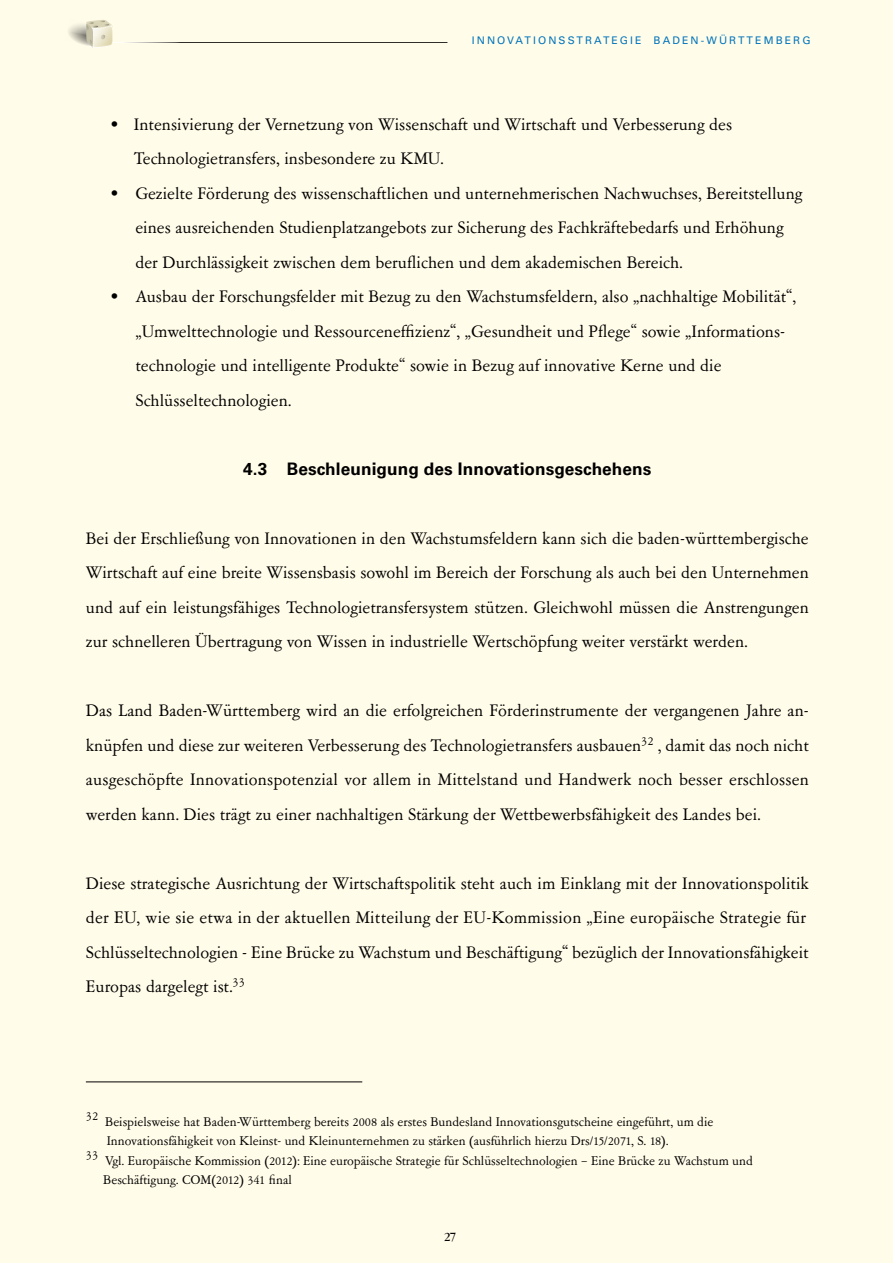
<style>
.page{position:relative;width:893px;height:1263px;background:#fffce9}
.page>*{position:absolute;margin:0;border:0;box-sizing:border-box;transform-origin:0 0}
.t1{font:18.75px/34.5px "Garamont Amst SB";color:#000}
.t2{font:700 17.25px "Univers";letter-spacing:.005em;color:#000}
.t3{font:500 15px "Garamont Amst SH";color:#000}
.t4{font:14.25px "Garamont Amst SB";color:#000}
.t5{font:10.5px "Univers";letter-spacing:.2em;color:#0074bb}
</style>
<div class="page">
<hr style="left:99px;top:42px;width:348px;height:1px;background:#fff">
<svg style="left:64px;top:18px;width:48px;height:31px"></svg>
<hr style="left:86px;top:1082px;width:276px;height:1px;background:#000">
<p class="t5" style="left:472px;top:34px;width:340px">INNOVATIONSSTRATEGIE BADEN-WÜRTTEMBERG</p>
<p class="t1" style="left:111px;top:107px;width:10px">•</p>
<p class="t1" style="left:111px;top:176px;width:10px">•</p>
<p class="t1" style="left:111px;top:279px;width:10px">•</p>
<p class="t1" style="left:134px;top:108px;width:670px">Intensivierung der Vernetzung von Wissenschaft und Wirtschaft und Verbesserung des Technologietransfers, insbesondere zu KMU.<br>Gezielte Förderung des wissenschaftlichen und unternehmerischen Nachwuchses, Bereitstellung eines ausreichenden Studienplatzangebots zur Sicherung des Fachkräftebedarfs und Erhöhung der Durchlässigkeit zwischen dem beruflichen und dem akademischen Bereich.<br>Ausbau der Forschungsfelder mit Bezug zu den Wachstumsfeldern, also „nachhaltige Mobilität“, „Umwelttechnologie und Ressourceneffizienz“, „Gesundheit und Pflege“ sowie „Informations&shy;technologie und intelligente Produkte“ sowie in Bezug auf innovative Kerne und die Schlüsseltechnologien.</p>
<p class="t2" style="left:243px;top:459px;width:410px">4.3 Beschleunigung des Innovationsgeschehens</p>
<p class="t1" style="left:86px;top:522px;width:724px;text-align:justify">Bei der Erschließung von Innovationen in den Wachstumsfeldern kann sich die baden-württembergische Wirtschaft auf eine breite Wissensbasis sowohl im Bereich der Forschung als auch bei den Unternehmen und auf ein leistungsfähiges Technologietransfersystem stützen. Gleichwohl müssen die Anstrengungen zur schnelleren Übertragung von Wissen in industrielle Wertschöpfung weiter verstärkt werden.</p>
<p class="t1" style="left:86px;top:694px;width:724px;text-align:justify">Das Land Baden-Württemberg wird an die erfolgreichen Förderinstrumente der vergangenen Jahre an&shy;knüpfen und diese zur weiteren Verbesserung des Technologietransfers ausbauen<sup>32</sup> , damit das noch nicht ausgeschöpfte Innovationspotenzial vor allem in Mittelstand und Handwerk noch besser erschlossen werden kann. Dies trägt zu einer nachhaltigen Stärkung der Wettbewerbsfähigkeit des Landes bei.</p>
<p class="t1" style="left:86px;top:867px;width:724px">Diese strategische Ausrichtung der Wirtschaftspolitik steht auch im Einklang mit der Innovationspolitik der EU, wie sie etwa in der aktuellen Mitteilung der EU-Kommission „Eine europäische Strategie für Schlüsseltechnologien - Eine Brücke zu Wachstum und Beschäftigung“ bezüglich der Innovationsfähigkeit Europas dargelegt ist.<sup>33</sup></p>
<p class="t4" style="left:86px;top:1114px;width:629px">32 Beispielsweise hat Baden-Württemberg bereits 2008 als erstes Bundesland Innovationsgutscheine eingeführt, um die</p>
<p class="t4" style="left:107px;top:1134px;width:563px">Innovationsfähigkeit von Kleinst- und Kleinunternehmen zu stärken (ausführlich hierzu Drs/15/2071, S. 18).</p>
<p class="t4" style="left:86px;top:1153px;width:669px">33 Vgl. Europäische Kommission (2012): Eine europäische Strategie für Schlüsseltechnologien – Eine Brücke zu Wachstum und</p>
<p class="t4" style="left:103px;top:1173px;width:190px">Beschäftigung. COM(2012) 341 final</p>
<p class="t3" style="left:444px;top:1229px;width:13px">27</p>
</div>
